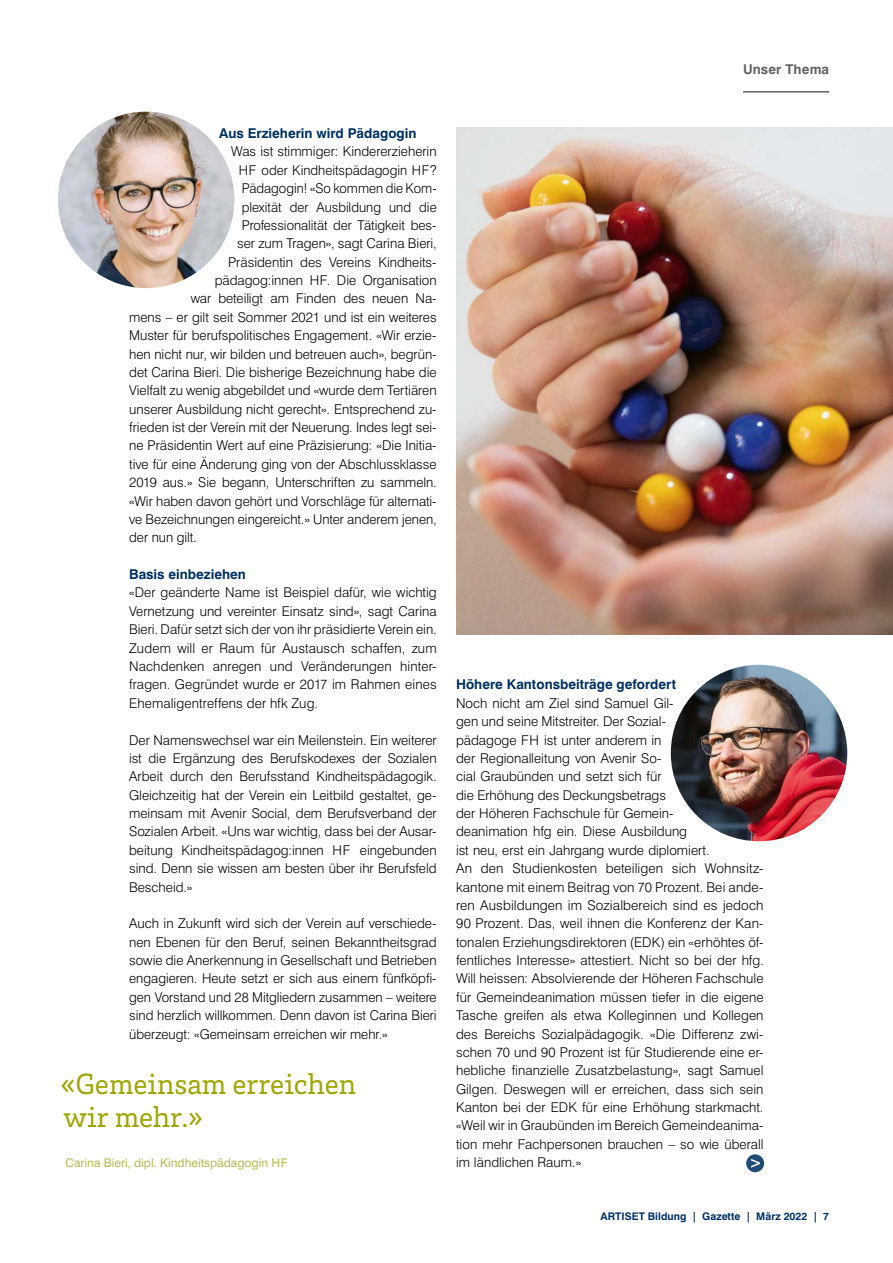
<style>
.page{position:relative;width:893px;height:1263px;background:#fff}
.page>*{position:absolute;margin:0;border:0;box-sizing:border-box;transform-origin:0 0}
._09_Zitat{font:30px/33px "Brix Slab";color:#9fa500}
._05_GT{font:300 13.5px/18.3px "Swiss 721 BT";color:#000;text-align:justify}
._04_Zwischentitel{font:700 13.5px "Swiss 721 BT";color:#003060}
.t1{font:700 13.5px "Swiss 721 BT";letter-spacing:.01em;color:#626463}
._09_Zitat_Person{font:12px "Swiss 721 BT";color:#b6bb54}
.t2{font:700 10.5px "Swiss 721 BT";color:#003060}
</style>
<div class="page">
<img style="left:58px;top:112px;width:176px;height:176px;border-radius:88px">
<img style="left:671px;top:665px;width:176px;height:176px;border-radius:88px">
<img style="left:456px;top:128px;width:437px;height:506px">
<div style="left:746px;top:1154px;width:18px;height:18px;background:#214c7a;border-radius:50%"></div>
<svg style="left:751px;top:1159px;width:9px;height:9px"></svg>
<hr style="left:743px;top:91px;width:86px;height:2px;background:#626463">
<p class="t1" style="left:743px;top:61px;width:88px">Unser Thema</p>
<p class="_04_Zwischentitel" style="left:219px;top:125px;width:199px">Aus Erzieherin wird Pädagogin</p>
<p class="_05_GT" style="left:231px;top:142px;width:207px">Was ist stimmiger: Kindererzieherin</p>
<p class="_05_GT" style="left:239px;top:161px;width:199px">HF oder Kindheitspädagogin HF?</p>
<p class="_05_GT" style="left:242px;top:179px;width:195px">Pädagogin! «So kommen die Kom-</p>
<p class="_05_GT" style="left:242px;top:197px;width:196px">plexität der Ausbildung und die</p>
<p class="_05_GT" style="left:242px;top:216px;width:196px">Professionalität der Tätigkeit bes-</p>
<p class="_05_GT" style="left:237px;top:234px;width:201px">ser zum Tragen», sagt Carina Bieri,</p>
<p class="_05_GT" style="left:228px;top:253px;width:210px">Präsidentin des Vereins Kindheits-</p>
<p class="_05_GT" style="left:215px;top:271px;width:224px">pädagog:innen HF. Die Organisation</p>
<p class="_05_GT" style="left:191px;top:289px;width:247px">war beteiligt am Finden des neuen Na-</p>
<p class="_05_GT" style="left:129px;top:308px;width:309px">mens – er gilt seit Sommer 2021 und ist ein weiteres</p>
<p class="_05_GT" style="left:129px;top:326px;width:309px">Muster für berufspolitisches Engagement. «Wir erzie-</p>
<p class="_05_GT" style="left:129px;top:344px;width:309px">hen nicht nur, wir bilden und betreuen auch», begrün-</p>
<p class="_05_GT" style="left:129px;top:363px;width:309px">det Carina Bieri. Die bisherige Bezeichnung habe die</p>
<p class="_05_GT" style="left:129px;top:381px;width:309px">Vielfalt zu wenig abgebildet und «wurde dem Tertiären</p>
<p class="_05_GT" style="left:129px;top:400px;width:309px">unserer Ausbildung nicht gerecht». Entsprechend zu-</p>
<p class="_05_GT" style="left:129px;top:418px;width:309px">frieden ist der Verein mit der Neuerung. Indes legt sei-</p>
<p class="_05_GT" style="left:129px;top:436px;width:309px">ne Präsidentin Wert auf eine Präzisierung: «Die Initia-</p>
<p class="_05_GT" style="left:129px;top:455px;width:309px">tive für eine Änderung ging von der Abschlussklasse</p>
<p class="_05_GT" style="left:129px;top:473px;width:309px">2019 aus.» Sie begann, Unterschriften zu sammeln.</p>
<p class="_05_GT" style="left:129px;top:491px;width:309px">«Wir haben davon gehört und Vorschläge für alternati-</p>
<p class="_05_GT" style="left:129px;top:510px;width:309px">ve Bezeichnungen eingereicht.» Unter anderem jenen,</p>
<p class="_05_GT" style="left:129px;top:528px;width:69px">der nun gilt.</p>
<p class="_04_Zwischentitel" style="left:129px;top:566px;width:118px">Basis einbeziehen</p>
<p class="_05_GT" style="left:129px;top:583px;width:309px">«Der geänderte Name ist Beispiel dafür, wie wichtig Vernetzung und vereinter Einsatz sind», sagt Carina Bieri. Dafür setzt sich der von ihr präsidierte Verein ein.<br>Zudem will er Raum für Austausch schaffen, zum Nachdenken anregen und Veränderungen hinter&shy;fragen. Gegründet wurde er 2017 im Rahmen eines Ehemaligentreffens der hfk Zug.</p>
<p class="_05_GT" style="left:129px;top:730px;width:309px">Der Namenswechsel war ein Meilenstein. Ein weiterer ist die Ergänzung des Berufskodexes der Sozialen Arbeit durch den Berufsstand Kindheitspädagogik.<br>Gleichzeitig hat der Verein ein Leitbild gestaltet, ge&shy;meinsam mit Avenir Social, dem Berufsverband der Sozialen Arbeit. «Uns war wichtig, dass bei der Ausar&shy;beitung Kindheitspädagog:innen HF eingebunden sind. Denn sie wissen am besten über ihr Berufsfeld Bescheid.»</p>
<p class="_05_GT" style="left:129px;top:914px;width:309px">Auch in Zukunft wird sich der Verein auf verschiede&shy;nen Ebenen für den Beruf, seinen Bekanntheitsgrad sowie die Anerkennung in Gesellschaft und Betrieben engagieren. Heute setzt er sich aus einem fünfköpfi&shy;gen Vorstand und 28 Mitgliedern zusammen – weitere sind herzlich willkommen. Denn davon ist Carina Bieri überzeugt: «Gemeinsam erreichen wir mehr.»</p>
<p class="_09_Zitat" style="left:60px;top:1066px;width:297px">«Gemeinsam erreichen wir mehr.»</p>
<p class="_09_Zitat_Person" style="left:66px;top:1155px;width:224px">Carina Bieri, dipl. Kindheitspädagogin HF</p>
<p class="_04_Zwischentitel" style="left:456px;top:676px;width:222px">Höhere Kantonsbeiträge gefordert</p>
<p class="_05_GT" style="left:456px;top:694px;width:309px;text-align:left">Noch nicht am Ziel sind Samuel Gil-<br>gen und seine Mitstreiter. Der Sozial-<br>pädagoge FH ist unter anderem in<br>der Regionalleitung von Avenir So-<br>cial Graubünden und setzt sich für<br>die Erhöhung des Deckungsbetrags<br>der Höheren Fachschule für Gemein-<br>deanimation hfg ein. Diese Ausbildung<br>ist neu, erst ein Jahrgang wurde diplomiert.<br>An den Studienkosten beteiligen sich Wohnsitz&shy;kantone mit einem Beitrag von 70 Prozent. Bei ande&shy;ren Ausbildungen im Sozialbereich sind es jedoch 90 Prozent. Das, weil ihnen die Konferenz der Kan&shy;tonalen Erziehungsdirektoren (EDK) ein «erhöhtes öf&shy;fentliches Interesse» attestiert. Nicht so bei der hfg.<br>Will heissen: Absolvierende der Höheren Fachschule für Gemeindeanimation müssen tiefer in die eigene Tasche greifen als etwa Kolleginnen und Kollegen des Bereichs Sozialpädagogik. «Die Differenz zwi&shy;schen 70 und 90 Prozent ist für Studierende eine er&shy;hebliche finanzielle Zusatzbelastung», sagt Samuel Gilgen. Deswegen will er erreichen, dass sich sein Kanton bei der EDK für eine Erhöhung starkmacht. «Weil wir in Graubünden im Bereich Gemeindeanima&shy;tion mehr Fachpersonen brauchen – so wie überall im ländlichen Raum.»</p>
<p class="t2" style="left:600px;top:1210px;width:230px">ARTISET Bildung | Gazette | März 2022 | 7</p>
</div>
